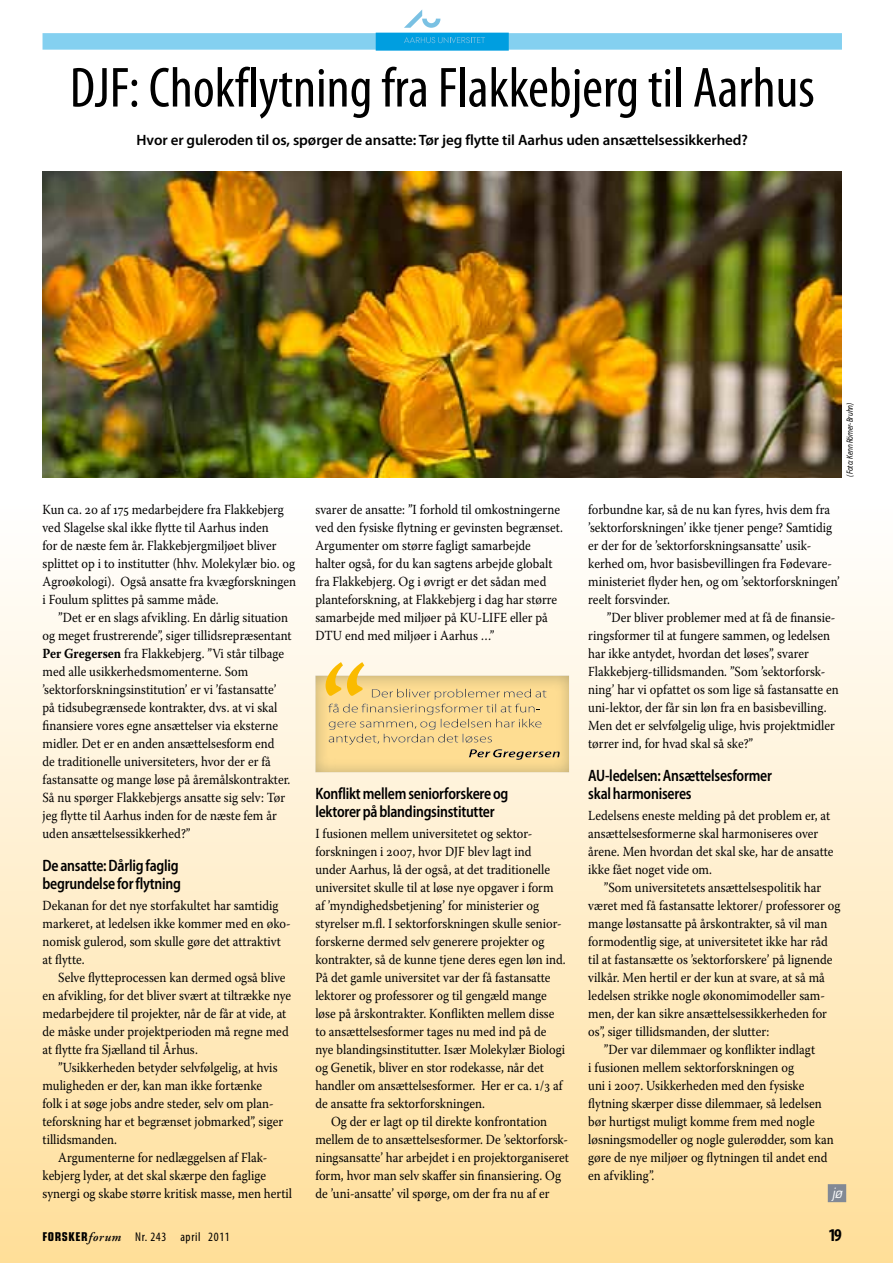
<style>
.page{position:relative;width:893px;height:1263px;background:#fff}
.page>*{position:absolute;margin:0;border:0;box-sizing:border-box;transform-origin:0 0}
.t1{font:condensed 57px "Myriad Pro";color:#000}
.t2{font:700 condensed 18px "Myriad Pro";color:#000}
.t3{font:600 semi-condensed 16.5px/18px "Myriad Pro";letter-spacing:-.015em;color:#000;scale:.9 1}
.t4{font:600 15px "Myriad Pro";letter-spacing:-.005em;color:#000}
.t5{font:13.8px/18px "Warnock Pro";color:#000;scale:.9 1}
.t6{font:italic 13.8px "Eurostile LT Std";color:#fff;scale:.9 1}
.t7{font:condensed 12.75px "Myriad Pro";letter-spacing:.05em;color:#000}
.t8{font:italic 9px "Myriad Pro";color:#000;scale:.8 1}
.s1{font-weight:700}
.s2{font-family:"Eurostile LT Std";font-weight:700;font-size:12.15px}
.s3{font-family:"Adobe Garamond Pro";font-weight:600;font-style:italic;font-stretch:normal}
</style>
<div class="page">
<div style="left:0;top:496px;width:893px;height:767px;background:linear-gradient(to bottom,#fff,#ffdf9a)"></div>
<div style="left:828px;top:1184px;width:18px;height:18px;background:#828995"></div>
<div style="left:43px;top:33px;width:799px;height:17px;background:#84d0f0"></div>
<div style="left:376px;top:33px;width:133px;height:18px;background:#009ee0"></div>
<svg style="left:404px;top:9px;width:36px;height:19px"></svg>
<svg style="left:404px;top:37px;width:81px;height:6px"></svg>
<div style="left:315px;top:674px;width:265px;height:102px;background:#082852;opacity:.3"></div>
<svg style="left:315px;top:662px;width:254px;height:110px;background:#efd495"></svg>
<img style="left:43px;top:172px;width:799px;height:306px">
<h1 class="t1" style="left:70px;top:53px;width:746px">DJF: Chokflytning fra Flakkebjerg til Aarhus</h1>
<p class="t4" style="left:137px;top:130px;width:613px">Hvor er guleroden til os, spørger de ansatte: Tør jeg flytte til Aarhus uden ansættelsessikkerhed?</p>
<p class="t8" style="left:844px;top:476px;width:94px;rotate:-90deg">(Foto: Kenn Römer-Bruhn)</p>
<p class="t5" style="left:43px;top:500px;width:283px">Kun ca. 20 af 175 medarbejdere fra Flakkebjerg ved Slagelse skal ikke flytte til Aarhus inden<br>for de næste fem år. Flakkebjergmiljøet bliver splittet op i to institutter (hhv. Molekylær bio. og Agroøkologi). Også ansatte fra kvægforskningen i Foulum splittes på samme måde.</p>
<p class="t5" style="left:43px;top:608px;width:278px;text-indent:16px">”Det er en slags afvikling. En dårlig situation og meget frustrerende”, siger tillidsrepræsentant <span class="s1">Per Gregersen</span> fra Flakkebjerg. ”Vi står tilbage med alle usikkerhedsmomenterne. Som ’sektorforskningsinstitution’ er vi ’fastansatte’ på tidsubegrænsede kontrakter, dvs. at vi skal finansiere vores egne ansættelser via eksterne midler. Det er en anden ansættelsesform end<br>de traditionelle universiteters, hvor der er få fastansatte og mange løse på åremålskontrakter.<br>Så nu spørger Flakkebjergs ansatte sig selv: Tør jeg flytte til Aarhus inden for de næste fem år uden ansættelsessikkerhed?”</p>
<p class="t3" style="left:43px;top:856px;width:155px">De ansatte: Dårlig faglig begrundelse for flytning</p>
<p class="t5" style="left:43px;top:896px;width:277px">Dekanan for det nye storfakultet har samtidig markeret, at ledelsen ikke kommer med en øko&shy;nomisk gulerod, som skulle gøre det attraktivt at flytte.</p>
<p class="t5" style="left:43px;top:968px;width:278px;text-indent:16px">Selve flytteprocessen kan dermed også blive en afvikling, for det bliver svært at tiltrække nye medarbejdere til projekter, når de får at vide, at de måske under projektperioden må regne med at flytte fra Sjælland til Århus.</p>
<p class="t5" style="left:43px;top:1058px;width:269px;text-indent:16px">”Usikkerheden betyder selvfølgelig, at hvis muligheden er der, kan man ikke fortænke folk i at søge jobs andre steder, selv om plan&shy;teforskning har et begrænset jobmarked”, siger tillidsmanden.</p>
<p class="t5" style="left:43px;top:1148px;width:279px;text-indent:16px">Argumenterne for nedlæggelsen af Flak&shy;kebjerg lyder, at det skal skærpe den faglige synergi og skabe større kritisk masse, men hertil</p>
<p class="t5" style="left:315px;top:500px;width:277px">svarer de ansatte: ”I forhold til omkostningerne ved den fysiske flytning er gevinsten begrænset.<br>Argumenter om større fagligt samarbejde halter også, for du kan sagtens arbejde globalt fra Flakkebjerg. Og i øvrigt er det sådan med planteforskning, at Flakkebjerg i dag har større samarbejde med miljøer på KU-LIFE eller på DTU end med miljøer i Aarhus …”</p>
<p class="t3" style="left:315px;top:784px;width:216px">Konflikt mellem seniorforskere og lektorer på blandingsinstitutter</p>
<p class="t5" style="left:315px;top:824px;width:280px">I fusionen mellem universitetet og sektor&shy;forskningen i 2007, hvor DJF blev lagt ind under Aarhus, lå der også, at det traditionelle universitet skulle til at løse nye opgaver i form af ’myndighedsbetjening’ for ministerier og styrelser m.fl. I sektorforskningen skulle senior&shy;forskerne dermed selv generere projekter og kontrakter, så de kunne tjene deres egen løn ind.<br>På det gamle universitet var der få fastansatte lektorer og professorer og til gengæld mange løse på årskontrakter. Konflikten mellem disse to ansættelsesformer tages nu med ind på de nye blandingsinstitutter. Især Molekylær Biologi og Genetik, bliver en stor rodekasse, når det handler om ansættelsesformer. Her er ca. 1/3 af de ansatte fra sektorforskningen.</p>
<p class="t5" style="left:315px;top:1112px;width:283px;text-indent:16px">Og der er lagt op til direkte konfrontation mellem de to ansættelsesformer. De ’sektorforsk&shy;ningsansatte’ har arbejdet i en projektorganiseret form, hvor man selv skaffer sin finansiering. Og de ’uni-ansatte’ vil spørge, om der fra nu af er</p>
<p class="t5" style="left:588px;top:500px;width:281px">forbundne kar, så de nu kan fyres, hvis dem fra ’sektorforskningen’ ikke tjener penge? Samtidig er der for de ’sektorforskningsansatte’ usik&shy;kerhed om, hvor basisbevillingen fra Fødevare&shy;ministeriet flyder hen, og om ’sektorforskningen’ reelt forsvinder.</p>
<p class="t5" style="left:588px;top:608px;width:280px;text-indent:19px">”Der bliver problemer med at få de finansie&shy;ringsformer til at fungere sammen, og ledelsen har ikke antydet, hvordan det løses”, svarer Flakkebjerg-tillidsmanden. ”Som ’sektorforsk&shy;ning’ har vi opfattet os som lige så fastansatte en uni-lektor, der får sin løn fra en basisbevilling.<br>Men det er selvfølgelig ulige, hvis projektmidler tørrer ind, for hvad skal så ske?”</p>
<p class="t3" style="left:588px;top:766px;width:206px">AU-ledelsen: Ansættelsesformer skal harmoniseres</p>
<p class="t5" style="left:588px;top:806px;width:274px">Ledelsens eneste melding på det problem er, at ansættelsesformerne skal harmoniseres over årene. Men hvordan det skal ske, har de ansatte ikke fået noget vide om.</p>
<p class="t5" style="left:604px;top:878px;width:243px">”Som universitetets ansættelsespolitik har</p>
<p class="t5" style="left:588px;top:896px;width:282px">været med få fastansatte lektorer/ professorer og</p>
<p class="t5" style="left:588px;top:914px;width:267px">mange løstansatte på årskontrakter, så vil man</p>
<p class="t5" style="left:588px;top:932px;width:268px">formodentlig sige, at universitetet ikke har råd</p>
<p class="t5" style="left:588px;top:950px;width:273px">til at fastansætte os ’sektorforskere’ på lignende</p>
<p class="t5" style="left:588px;top:968px;width:264px">vilkår. Men hertil er der kun at svare, at så må</p>
<p class="t5" style="left:588px;top:986px;width:265px">ledelsen strikke nogle økonomimodeller sam-</p>
<p class="t5" style="left:588px;top:1004px;width:267px">men, der kan sikre ansættelsessikkerheden for</p>
<p class="t5" style="left:588px;top:1022px;width:203px">os”, siger tillidsmanden, der slutter:</p>
<p class="t5" style="left:604px;top:1040px;width:236px">”Der var dilemmaer og konflikter indlagt</p>
<p class="t5" style="left:588px;top:1058px;width:230px">i fusionen mellem sektorforskningen og</p>
<p class="t5" style="left:588px;top:1076px;width:242px">uni i 2007. Usikkerheden med den fysiske</p>
<p class="t5" style="left:588px;top:1094px;width:261px">flytning skærper disse dilemmaer, så ledelsen</p>
<p class="t5" style="left:588px;top:1112px;width:253px">bør hurtigst muligt komme frem med nogle</p>
<p class="t5" style="left:588px;top:1130px;width:274px">løsningsmodeller og nogle gulerødder, som kan</p>
<p class="t5" style="left:588px;top:1148px;width:267px">gøre de nye miljøer og flytningen til andet end</p>
<p class="t5" style="left:588px;top:1166px;width:75px">en afvikling”.</p>
<p class="t6" style="left:832px;top:1184px;width:13px">jø</p>
<p class="t7" style="left:43px;top:1229px;width:189px"><span class="s2">FORSKER</span><span class="s3">forum</span> Nr. 243 april 2011</p>
<h2 class="t2" style="left:828px;top:1224px;width:15px">19</h2>
</div>
